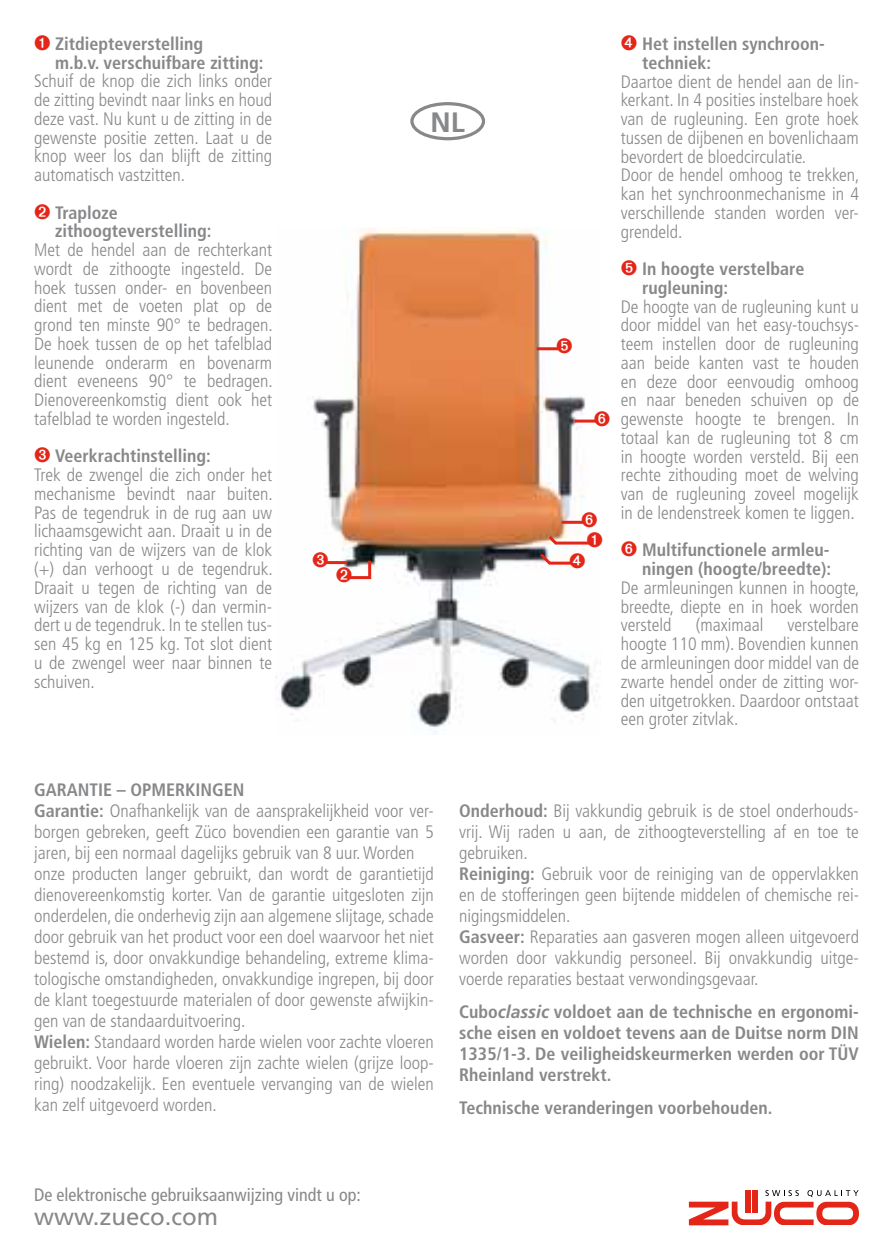
<style>
.page{position:relative;width:893px;height:1259px;background:#fff}
.page>*{position:absolute;margin:0;border:0;box-sizing:border-box;transform-origin:0 0}
.t1{font:700 27.9px "Frutiger LT Std";color:#87888a}
.t2{font:24px "Frutiger LT Std";color:#87888a}
.t3{font:300 condensed 18px/18.9px "Frutiger LT Std";color:#87888a;text-align:justify}
.t4{font:700 condensed 18px/18.9px "Frutiger LT Std";color:#87888a}
.t5{font:condensed 18px "Frutiger LT Std";color:#87888a}
.s1{color:#e42618}
.s2{font-weight:700}
.s3{font-style:italic;font-stretch:normal}
</style>
<div class="page">
<img style="left:276px;top:228px;width:322px;height:506px">
<hr style="left:325px;top:561px;width:22px;height:3px;background:#e42618">
<hr style="left:537px;top:347px;width:21px;height:3px;background:#e42618">
<svg style="left:689px;top:1190px;width:170px;height:35px"></svg>
<hr style="left:574px;top:419px;width:22px;height:3px;background:#e42618">
<div style="left:410px;top:102px;width:75px;height:38px;border:3px solid #87888a;border-radius:50%"></div>
<svg style="left:313px;top:552px;width:15px;height:16px"></svg>
<svg style="left:337px;top:558px;width:36px;height:24px"></svg>
<svg style="left:557px;top:338px;width:15px;height:15px"></svg>
<svg style="left:595px;top:410px;width:3px;height:16px"></svg>
<svg style="left:537px;top:512px;width:61px;height:56px"></svg>
<p class="t4" style="left:55px;top:34px;width:210px;text-indent:-21px"><span class="s1">➊</span> Zitdiepteverstelling<br>m.b.v. verschuifbare zitting:</p>
<p class="t3" style="left:34px;top:72px;width:240px">Schuif de knop die zich links onder de zitting bevindt naar links en houd deze vast. Nu kunt u de zitting in de gewenste positie zetten. Laat u de knop weer los dan blijft de zitting automatisch vastzitten.</p>
<p class="t4" style="left:55px;top:203px;width:158px;text-indent:-21px"><span class="s1">➋</span> Traploze zithoogteverstelling:</p>
<p class="t3" style="left:34px;top:241px;width:240px">Met de hendel aan de rechterkant wordt de zithoogte ingesteld. De hoek tussen onder- en bovenbeen dient met de voeten plat op de grond ten minste 90° te bedragen.<br>De hoek tussen de op het tafelblad leunende onderarm en bovenarm dient eveneens 90° te bedragen.<br>Dienovereenkomstig dient ook het tafelblad te worden ingesteld.</p>
<p class="t3" style="left:34px;top:447px;width:240px;text-align:left"><span class="s1">➌</span> <span class="s2">Veerkrachtinstelling:<br></span>Trek de zwengel die zich onder het mechanisme bevindt naar buiten.<br>Pas de tegendruk in de rug aan uw lichaamsgewicht aan. Draait u in de richting van de wijzers van de klok (+) dan verhoogt u de tegendruk.<br>Draait u tegen de richting van de wijzers van de klok (-) dan vermin&shy;dert u de tegendruk. In te stellen tus&shy;sen 45 kg en 125 kg. Tot slot dient u de zwengel weer naar binnen te schuiven.</p>
<h1 class="t1" style="left:431px;top:106px;width:36px">NL</h1>
<p class="t4" style="left:642px;top:34px;width:183px;text-indent:-21px"><span class="s1">➍</span> Het instellen synchroon&shy;techniek:</p>
<p class="t3" style="left:621px;top:72px;width:240px;text-align:left">Daartoe dient de hendel aan de lin&shy;kerkant. In 4 posities instelbare hoek van de rugleuning. Een grote hoek tussen de dijbenen en bovenlichaam bevordert de bloedcirculatie.<br>Door de hendel omhoog te trekken, kan het synchroonmechanisme in 4 verschillende standen worden ver&shy;grendeld.</p>
<p class="t4" style="left:642px;top:259px;width:164px;text-indent:-21px"><span class="s1">➎</span> In hoogte verstelbare rugleuning:</p>
<p class="t3" style="left:621px;top:297px;width:240px">De hoogte van de rugleuning kunt u door middel van het easy-touchsys&shy;teem instellen door de rugleuning aan beide kanten vast te houden en deze door eenvoudig omhoog en naar beneden schuiven op de gewenste hoogte te brengen. In totaal kan de rugleuning tot 8 cm in hoogte worden versteld. Bij een rechte zithouding moet de welving van de rugleuning zoveel mogelijk in de lendenstreek komen te liggen.</p>
<p class="t4" style="left:621px;top:541px;width:212px;text-align:right"><span class="s1">➏</span> Multifunctionele armleu&shy;ningen (hoogte/breedte):</p>
<p class="t3" style="left:621px;top:578px;width:240px">De armleuningen kunnen in hoogte, breedte, diepte en in hoek worden versteld</p>
<p class="t3" style="left:696px;top:616px;width:69px">(maximaal</p>
<p class="t3" style="left:621px;top:616px;width:240px;text-indent:167px">verstelbare hoogte 110 mm). Bovendien kunnen de armleuningen door middel van de zwarte hendel onder de zitting wor&shy;den uitgetrokken. Daardoor ontstaat een groter zitvlak.</p>
<p class="t3" style="left:34px;top:779px;width:401px;line-height:21px;text-align:left"><span class="s2">Garantie – Opmerkingen<br>Garantie:</span> Onafhankelijk van de aansprakelijkheid voor ver&shy;borgen gebreken, geeft Züco bovendien een garantie van 5 jaren, bij een normaal dagelijks gebruik van 8 uur. Worden onze producten langer gebruikt, dan wordt de garantietijd dienovereenkomstig korter. Van de garantie uitgesloten zijn onderdelen, die onderhevig zijn aan algemene slijtage, schade door gebruik van het product voor een doel waarvoor het niet bestemd is, door onvakkundige behandeling, extreme klima&shy;tologische omstandigheden, onvakkundige ingrepen, bij door de klant toegestuurde materialen of door gewenste afwijkin&shy;gen van de standaarduitvoering.<br><span class="s2">Wielen:</span> Standaard worden harde wielen voor zachte vloeren gebruikt. Voor harde vloeren zijn zachte wielen (grijze loop&shy;ring) noodzakelijk. Een eventuele vervanging van de wielen kan zelf uitgevoerd worden.</p>
<p class="t3" style="left:459px;top:800px;width:401px;line-height:21px;text-align:left"><span class="s2">Onderhoud:</span> Bij vakkundig gebruik is de stoel onderhouds&shy;vrij. Wij raden u aan, de zithoogteverstelling af en toe te gebruiken.<br><span class="s2">Reiniging:</span> Gebruik voor de reiniging van de oppervlakken en de stofferingen geen bijtende middelen of chemische rei&shy;nigingsmiddelen.<br><span class="s2">Gasveer:</span> Reparaties aan gasveren mogen alleen uitgevoerd worden door vakkundig personeel. Bij onvakkundig uitge&shy;voerde reparaties bestaat verwondingsgevaar.</p>
<p class="t4" style="left:459px;top:1001px;width:401px;line-height:21px">Cubo<span class="s3">classic</span> voldoet aan de technische en ergonomi&shy;sche eisen en voldoet tevens aan de Duitse norm DIN 1335/1-3. De veiligheidskeurmerken werden oor TÜV Rheinland verstrekt.</p>
<p class="t4" style="left:459px;top:1098px;width:315px">Technische veranderingen voorbehouden.</p>
<p class="t5" style="left:34px;top:1184px;width:328px">De elektronische gebruiksaanwijzing vindt u op:</p>
<h2 class="t2" style="left:34px;top:1202px;width:185px">www.zueco.com</h2>
</div>
